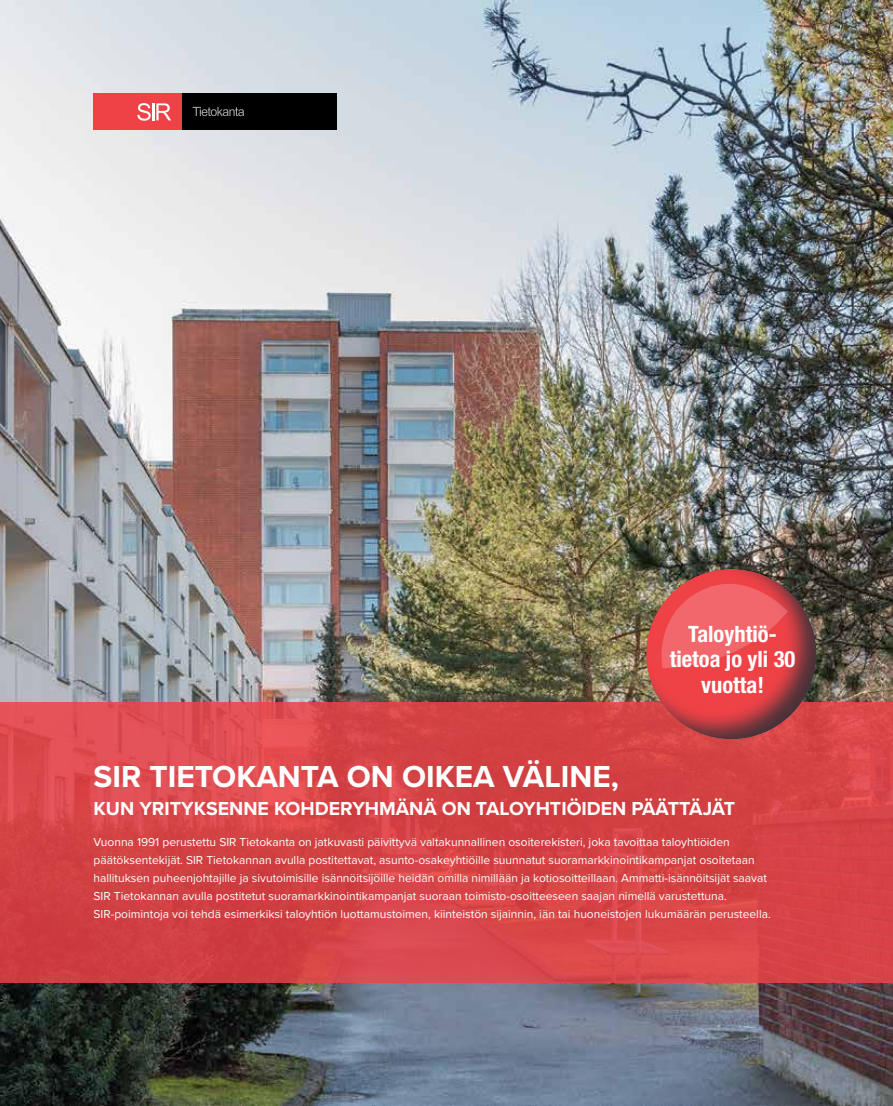
<style>
.page{position:relative;width:893px;height:1106px;background:#fff}
.page>*{position:absolute;margin:0;border:0;box-sizing:border-box;transform-origin:0 0}
.t1{font:700 31.5px "Proxima Nova";color:#fff}
.t2{font:700 condensed 22.5px/25.5px "Helvetica Neue";color:#fff;text-align:center}
.t3{font:700 19.5px "Proxima Nova";color:#fff}
.t4{font:12px/18px "Proxima Nova";color:#fff}
</style>
<div class="page">
<img style="left:0;top:0;width:893px;height:1106px">
<div style="left:94px;top:94px;width:88px;height:36px;background:#ef4247"></div>
<div style="left:182px;top:94px;width:155px;height:36px;background:#000"></div>
<svg style="left:137px;top:103px;width:34px;height:18px"></svg>
<svg style="left:193px;top:107px;width:51px;height:9px"></svg>
<svg style="left:0;top:702px;width:893px;height:281px;fill:#d64345"></svg>
<div style="left:644px;top:566px;width:173px;height:174px;background:#00a8b4;opacity:.7"></div>
<svg style="left:660px;top:582px;width:128px;height:86px"></svg>
<h2 class="t2" style="left:670px;top:621px;width:127px">Taloyhtiö&shy;tietoa jo yli 30 vuotta!</h2>
<h1 class="t1" style="left:94px;top:753px;width:527px">SIR TIETOKANTA ON OIKEA VÄLINE,</h1>
<h3 class="t3" style="left:94px;top:793px;width:643px">KUN YRITYKSENNE KOHDERYHMÄNÄ ON TALOYHTIÖIDEN PÄÄTTÄJÄT</h3>
<p class="t4" style="left:94px;top:832px;width:679px">Vuonna 1991 perustettu SIR Tietokanta on jatkuvasti päivittyvä valtakunnallinen osoiterekisteri, joka tavoittaa taloyhtiöiden päätöksentekijät. SIR Tietokannan avulla postitettavat, asunto-osakeyhtiöille suunnatut suoramarkkinointikampanjat osoitetaan hallituksen puheenjohtajille ja sivutoimisille isännöitsijöille heidän omilla nimillään ja kotiosoitteillaan. Ammatti-isännöitsijät saavat SIR Tietokannan avulla postitetut suoramarkkinointikampanjat suoraan toimisto-osoitteeseen saajan nimellä varustettuna.<br>SIR-poimintoja voi tehdä esimerkiksi taloyhtiön luottamustoimen, kiinteistön sijainnin, iän tai huoneistojen lukumäärän perusteella.</p>
</div>
